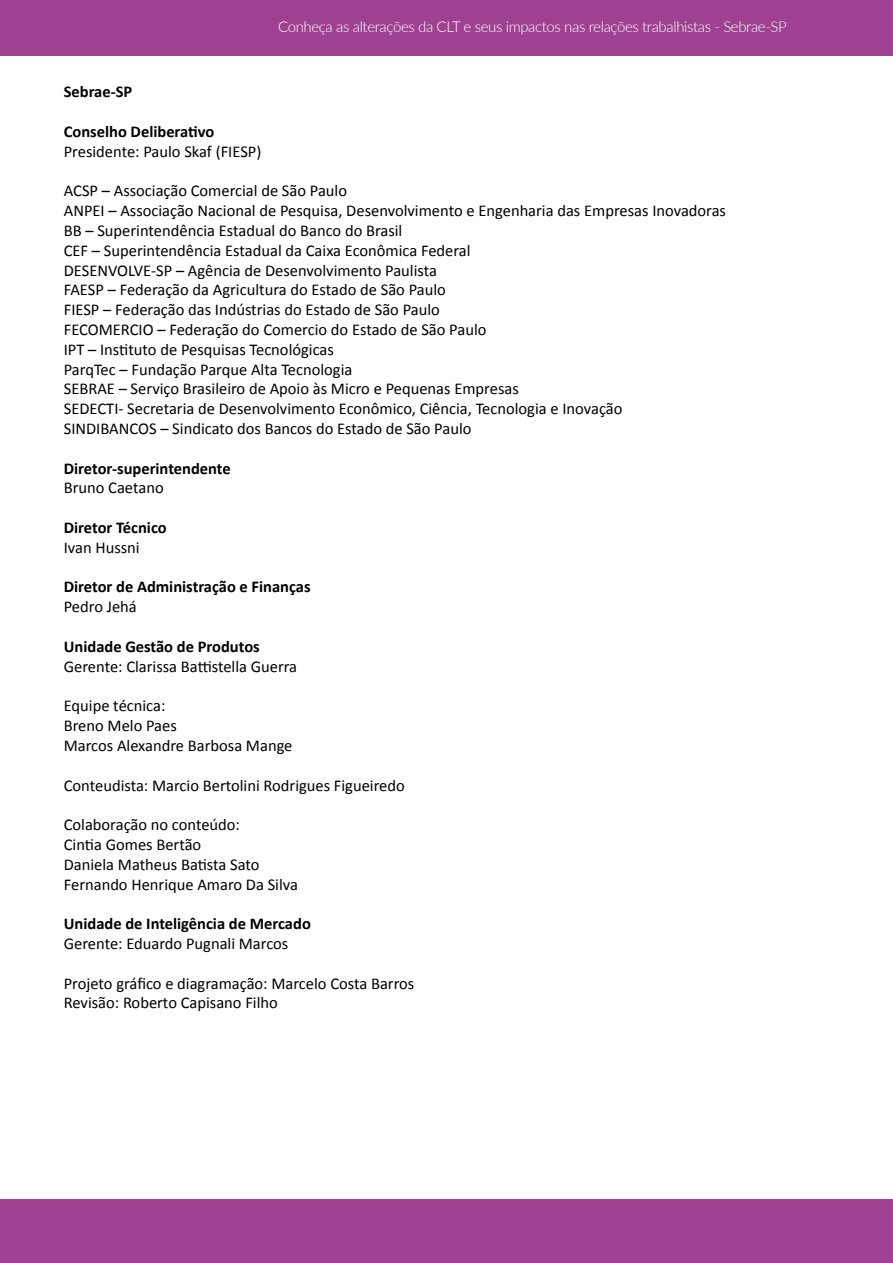
<style>
.page{position:relative;width:893px;height:1263px;background:#fff}
.page>*{position:absolute;margin:0;border:0;box-sizing:border-box;transform-origin:0 0}
.t1{font:16.5px/19.8px "Calibri";color:#000}
.t2{font:700 16.5px "Calibri";color:#000}
.t3{font:300 15px "Lato";letter-spacing:-.025em;color:#fff}
</style>
<div class="page">
<div style="left:0;top:0;width:893px;height:55px;background:#9f4191"></div>
<div style="left:0;top:1199px;width:893px;height:64px;background:#9f4191"></div>
<p class="t3" style="left:278px;top:17px;width:510px">Conheça as alterações da CLT e seus impactos nas relações trabalhistas - Sebrae-SP</p>
<p class="t2" style="left:64px;top:81px;width:70px">Sebrae-SP</p>
<p class="t2" style="left:64px;top:121px;width:152px">Conselho Deliberativo</p>
<p class="t1" style="left:64px;top:141px;width:199px">Presidente: Paulo Skaf (FIESP)</p>
<p class="t1" style="left:64px;top:181px;width:664px">ACSP – Associação Comercial de São Paulo<br>ANPEI – Associação Nacional de Pesquisa, Desenvolvimento e Engenharia das Empresas Inovadoras BB – Superintendência Estadual do Banco do Brasil<br>CEF – Superintendência Estadual da Caixa Econômica Federal<br>DESENVOLVE-SP – Agência de Desenvolvimento Paulista<br>FAESP – Federação da Agricultura do Estado de São Paulo<br>FIESP – Federação das Indústrias do Estado de São Paulo<br>FECOMERCIO – Federação do Comercio do Estado de São Paulo<br>IPT – Instituto de Pesquisas Tecnológicas<br>ParqTec – Fundação Parque Alta Tecnologia<br>SEBRAE – Serviço Brasileiro de Apoio às Micro e Pequenas Empresas<br>SEDECTI- Secretaria de Desenvolvimento Econômico, Ciência, Tecnologia e Inovação<br>SINDIBANCOS – Sindicato dos Bancos do Estado de São Paulo</p>
<p class="t2" style="left:64px;top:458px;width:168px">Diretor-superintendente</p>
<p class="t1" style="left:64px;top:478px;width:101px">Bruno Caetano</p>
<p class="t2" style="left:64px;top:517px;width:104px">Diretor Técnico</p>
<p class="t1" style="left:64px;top:537px;width:77px">Ivan Hussni</p>
<p class="t2" style="left:64px;top:576px;width:248px">Diretor de Administração e Finanças</p>
<p class="t1" style="left:64px;top:597px;width:75px">Pedro Jehá</p>
<p class="t2" style="left:64px;top:636px;width:198px">Unidade Gestão de Produtos</p>
<p class="t1" style="left:64px;top:656px;width:235px">Gerente: Clarissa Battistella Guerra</p>
<p class="t1" style="left:64px;top:696px;width:230px">Equipe técnica:<br>Breno Melo Paes<br>Marcos Alexandre Barbosa Mange</p>
<p class="t1" style="left:64px;top:775px;width:343px">Conteudista: Marcio Bertolini Rodrigues Figueiredo</p>
<p class="t1" style="left:64px;top:815px;width:236px">Colaboração no conteúdo:<br>Cintia Gomes Bertão<br>Daniela Matheus Batista Sato<br>Fernando Henrique Amaro Da Silva</p>
<p class="t2" style="left:64px;top:913px;width:249px">Unidade de Inteligência de Mercado</p>
<p class="t1" style="left:64px;top:933px;width:226px">Gerente: Eduardo Pugnali Marcos</p>
<p class="t1" style="left:64px;top:973px;width:352px">Projeto gráfico e diagramação: Marcelo Costa Barros<br>Revisão: Roberto Capisano Filho</p>
</div>
